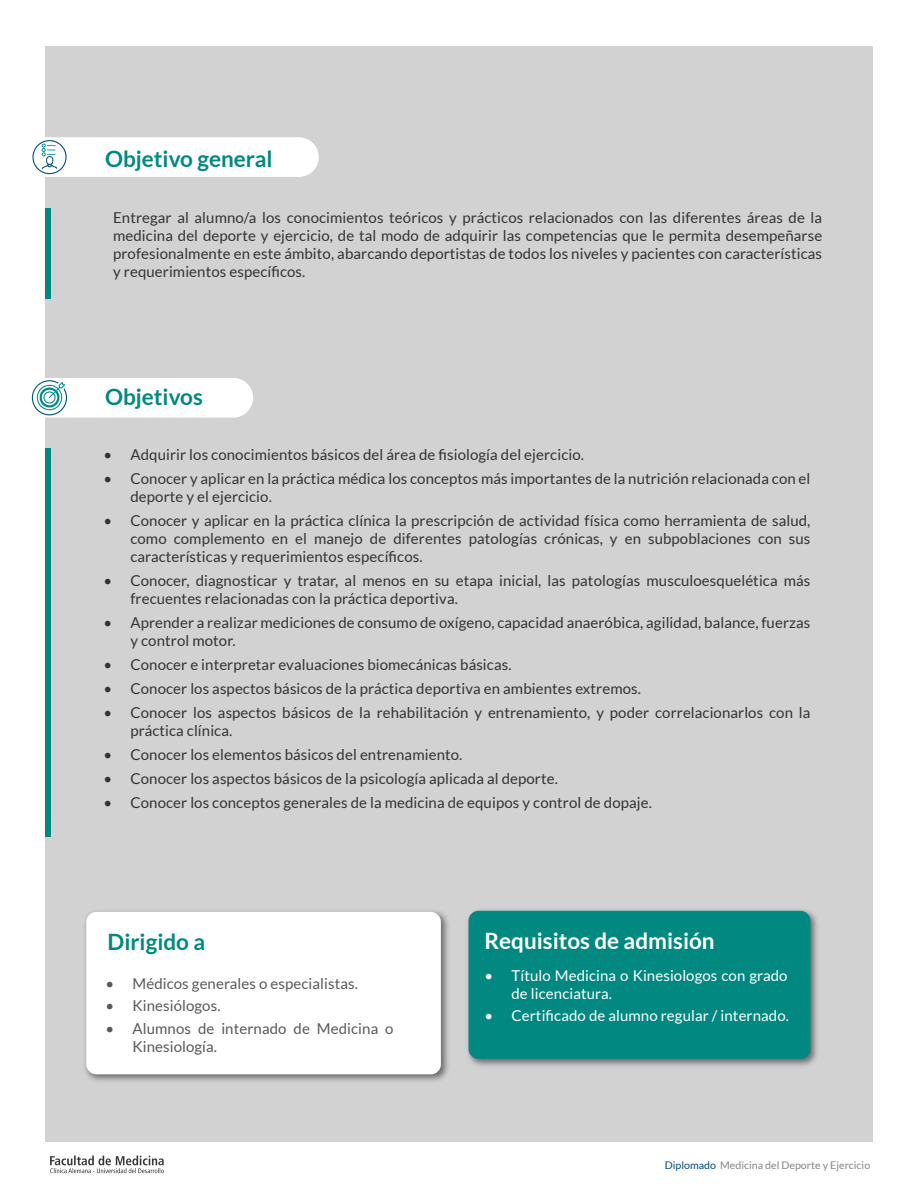
<style>
.page{position:relative;width:918px;height:1188px;background:#fff}
.page>*{position:absolute;margin:0;border:0;box-sizing:border-box;transform-origin:0 0}
.t1{font:700 22.5px "Lato";color:#008982}
.t2{font:700 22.5px "Lato";color:#fff}
.t3{font:15px/18px "Lato";letter-spacing:.005em;color:#333}
.t4{font:15px/18px "Lato";letter-spacing:.005em;color:#fff}
.t5{font:15px/18px "Lato";letter-spacing:.005em;color:#595959}
.t6{font:10.5px "Lato";color:#858584}
.s1{color:#004a87}
</style>
<div class="page">
<div style="left:45px;top:46px;width:828px;height:1096px;background:#d2d2d2"></div>
<div style="left:45px;top:449px;width:6px;height:388px;background:#008881"></div>
<div style="left:27px;top:378px;width:226px;height:40px;background:#fff;border-radius:20px"></div>
<div style="left:32px;top:380px;width:35px;height:35px;border:1px solid #005280;border-radius:50%"></div>
<svg style="left:31px;top:380px;width:37px;height:34px"></svg>
<div style="left:45px;top:208px;width:6px;height:90px;background:#008881"></div>
<div style="left:27px;top:137px;width:292px;height:40px;background:#fff;border-radius:20px"></div>
<svg style="left:33px;top:141px;width:33px;height:33px"></svg>
<div style="left:32px;top:140px;width:35px;height:34px;border:1px solid #005280;border-radius:50%"></div>
<div style="left:46px;top:156px;width:7px;height:9px;border:1px solid #005280;border-radius:3px"></div>
<svg style="left:40px;top:163px;width:19px;height:9px"></svg>
<svg style="left:42px;top:144px;width:14px;height:12px"></svg>
<img style="left:468px;top:910px;width:349px;height:156px">
<div style="left:468px;top:911px;width:342px;height:148px;background:#008881;border-radius:10px"></div>
<img style="left:85px;top:911px;width:363px;height:170px">
<div style="left:86px;top:912px;width:355px;height:162px;background:#fff;border-radius:10px"></div>
<svg style="left:50px;top:1156px;width:114px;height:17px"></svg>
<h1 class="t1" style="left:105px;top:146px;width:169px">Objetivo general</h1>
<p class="t3" style="left:113px;top:208px;width:711px;text-align:justify">Entregar al alumno/a los conocimientos teóricos y prácticos relacionados con las diferentes áreas de la medicina del deporte y ejercicio, de tal modo de adquirir las competencias que le permita desempeñarse profesionalmente en este ámbito, abarcando deportistas de todos los niveles y pacientes con características y requerimientos específicos.</p>
<h1 class="t1" style="left:105px;top:384px;width:99px">Objetivos</h1>
<p class="t3" style="left:103px;top:445px;width:482px">• Adquirir los conocimientos básicos del área de fisiología del ejercicio.</p>
<p class="t3" style="left:130px;top:469px;width:681px;text-indent:-27px">• Conocer y aplicar en la práctica médica los conceptos más importantes de la nutrición relacionada con el deporte y el ejercicio.</p>
<p class="t3" style="left:130px;top:511px;width:682px;text-align:justify;text-indent:-27px">• Conocer y aplicar en la práctica clínica la prescripción de actividad física como herramienta de salud, como complemento en el manejo de diferentes patologías crónicas, y en subpoblaciones con sus características y requerimientos específicos.</p>
<p class="t3" style="left:130px;top:571px;width:681px;text-indent:-27px">• Conocer, diagnosticar y tratar, al menos en su etapa inicial, las patologías musculoesquelética más frecuentes relacionadas con la práctica deportiva.</p>
<p class="t3" style="left:130px;top:613px;width:681px;text-indent:-27px">• Aprender a realizar mediciones de consumo de oxígeno, capacidad anaeróbica, agilidad, balance, fuerzas y control motor.</p>
<p class="t3" style="left:103px;top:655px;width:410px">• Conocer e interpretar evaluaciones biomecánicas básicas.</p>
<p class="t3" style="left:103px;top:679px;width:539px">• Conocer los aspectos básicos de la práctica deportiva en ambientes extremos.</p>
<p class="t3" style="left:130px;top:703px;width:682px;text-indent:-27px">• Conocer los aspectos básicos de la rehabilitación y entrenamiento, y poder correlacionarlos con la práctica clínica.</p>
<p class="t3" style="left:103px;top:745px;width:360px">• Conocer los elementos básicos del entrenamiento.</p>
<p class="t3" style="left:103px;top:769px;width:456px">• Conocer los aspectos básicos de la psicología aplicada al deporte.</p>
<p class="t3" style="left:103px;top:793px;width:550px">• Conocer los conceptos generales de la medicina de equipos y control de dopaje.</p>
<h1 class="t1" style="left:108px;top:929px;width:99px">Dirigido a</h1>
<p class="t5" style="left:106px;top:974px;width:254px">• Médicos generales o especialistas.</p>
<p class="t5" style="left:106px;top:997px;width:117px">• Kinesiólogos.</p>
<p class="t5" style="left:133px;top:1019px;width:263px;text-indent:-27px">• Alumnos de internado de Medicina o<br>Kinesiología.</p>
<h1 class="t2" style="left:485px;top:928px;width:232px">Requisitos de admisión</h1>
<p class="t4" style="left:512px;top:966px;width:278px;text-indent:-27px">• Título Medicina o Kinesiologos con grado de licenciatura.</p>
<p class="t4" style="left:485px;top:1007px;width:306px">• Certificado de alumno regular / internado.</p>
<p class="t6" style="left:665px;top:1160px;width:207px"><span class="s1">Diplomado</span> Medicina del Deporte y Ejercicio</p>
</div>
